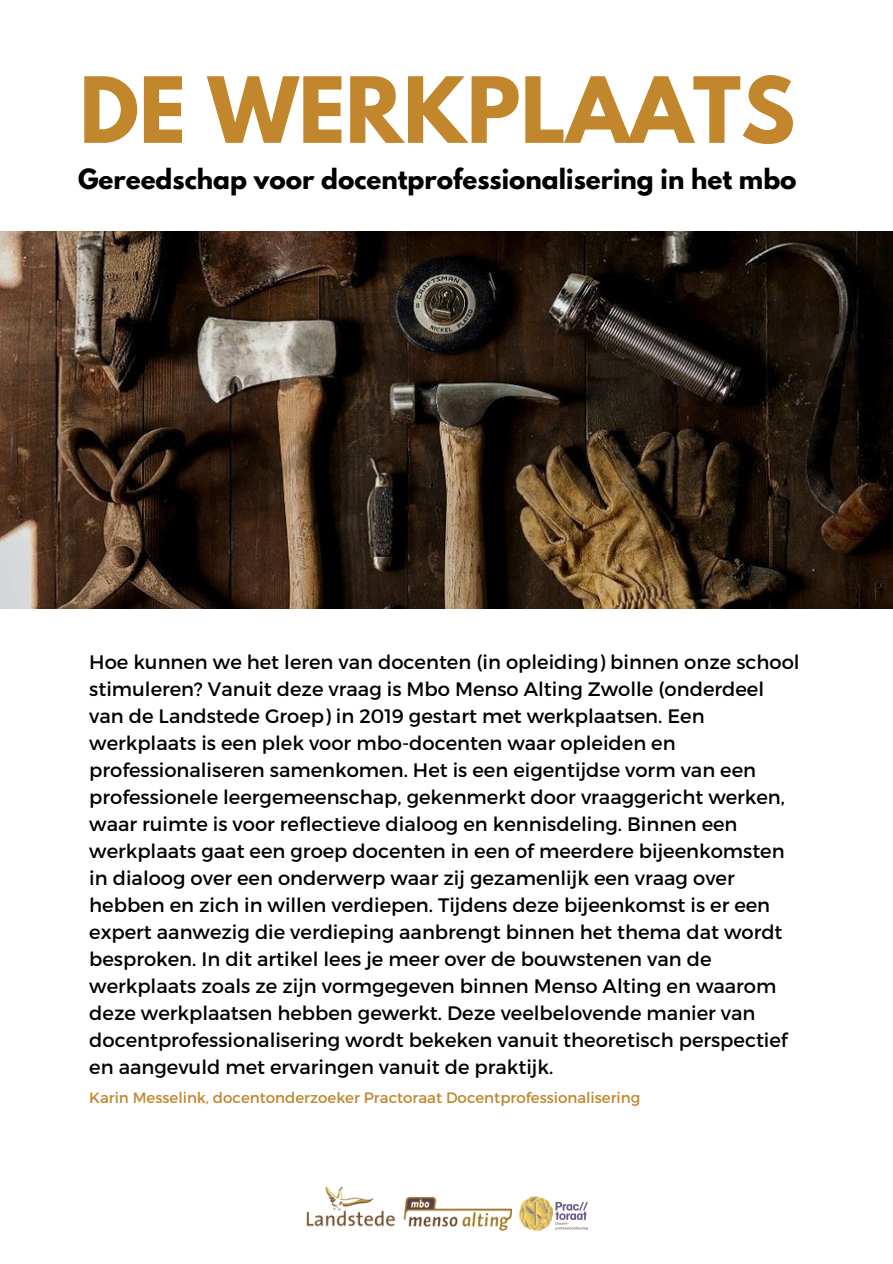
<style>
.page{position:relative;width:893px;height:1264px;background:#fff}
.page>*{position:absolute;margin:0;border:0;box-sizing:border-box;transform-origin:0 0}
.t1{font:700 80.7px "League Spartan";color:#c2862d}
.t2{font:700 24.75px "League Spartan";color:#000}
.t3{font:19.5px/27px "Montserrat";color:#000}
.t4{font:15px "Montserrat";color:#c2862d}
</style>
<div class="page">
<img style="left:306px;top:1187px;width:205px;height:43px">
<img style="left:519px;top:1196px;width:68px;height:34px">
<img style="left:0;top:232px;width:892px;height:376px">
<h1 class="t1" style="left:79px;top:70px;width:717px">DE WERKPLAATS</h1>
<p class="t2" style="left:78px;top:166px;width:720px">Gereedschap voor docentprofessionalisering in het mbo</p>
<p class="t3" style="left:89px;top:647px;width:711px">Hoe kunnen we het leren van docenten (in opleiding) binnen onze school stimuleren? Vanuit deze vraag is Mbo Menso Alting Zwolle (onderdeel van de Landstede Groep) in 2019 gestart met werkplaatsen. Een werkplaats is een plek voor mbo-docenten waar opleiden en professionaliseren samenkomen. Het is een eigentijdse vorm van een professionele leergemeenschap, gekenmerkt door vraaggericht werken, waar ruimte is voor reflectieve dialoog en kennisdeling. Binnen een werkplaats gaat een groep docenten in een of meerdere bijeenkomsten in dialoog over een onderwerp waar zij gezamenlijk een vraag over hebben en zich in willen verdiepen. Tijdens deze bijeenkomst is er een expert aanwezig die verdieping aanbrengt binnen het thema dat wordt besproken. In dit artikel lees je meer over de bouwstenen van de werkplaats zoals ze zijn vormgegeven binnen Menso Alting en waarom deze werkplaatsen hebben gewerkt. Deze veelbelovende manier van docentprofessionalisering wordt bekeken vanuit theoretisch perspectief en aangevuld met ervaringen vanuit de praktijk.</p>
<p class="t4" style="left:89px;top:1087px;width:552px">Karin Messelink, docentonderzoeker Practoraat Docentprofessionalisering</p>
</div>
